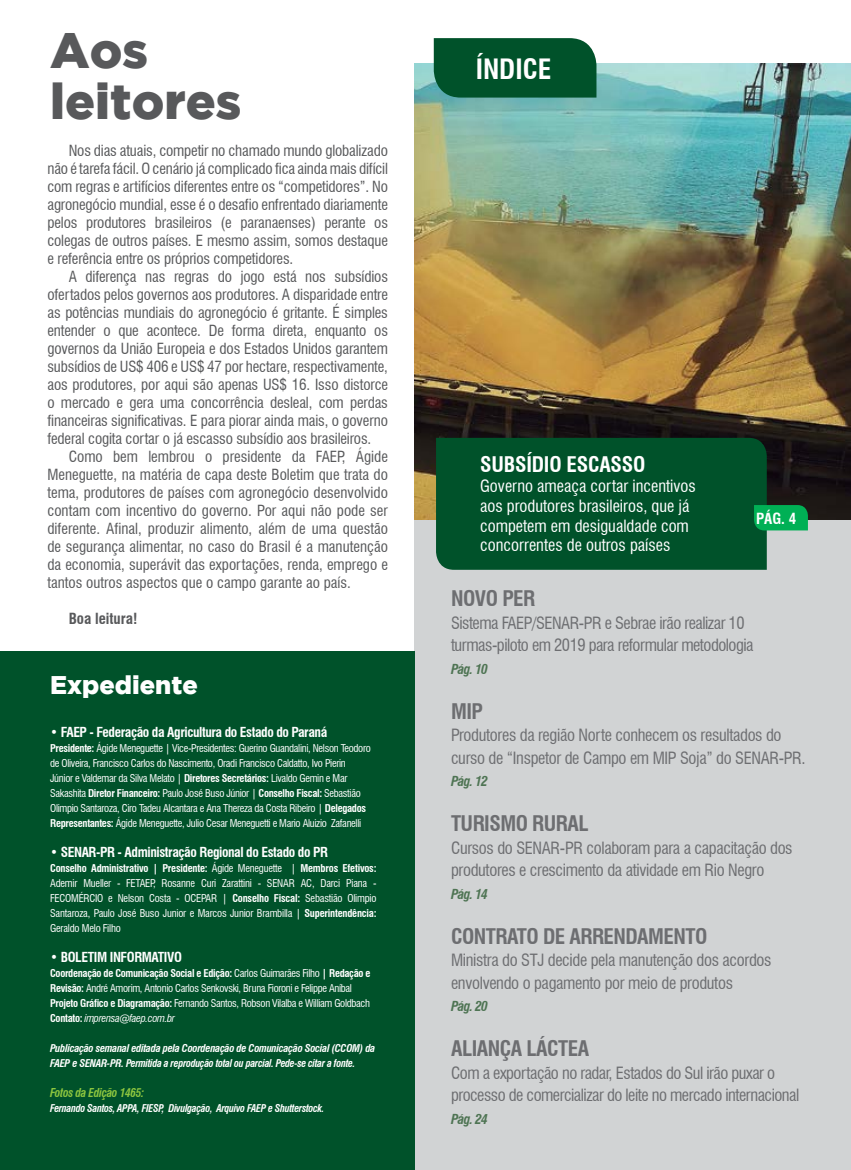
<style>
.page{position:relative;width:851px;height:1170px;background:#fff}
.page>*{position:absolute;margin:0;border:0;box-sizing:border-box;transform-origin:0 0}
.t1{font:900 49.8px/51.3px "Gotham";color:#58595b}
.t2{font:700 condensed 27.3px "Swiss 721 BT";color:#fff}
.t3{font:900 25.5px "Gotham";color:#fff}
.t4{font:700 condensed 21px "Swiss 721 BT";letter-spacing:-.025em;color:#6d6e71}
.t5{font:700 condensed 21px "Swiss 721 BT";letter-spacing:-.01em;color:#fff}
.t6{font:condensed 16.5px/22.5px "Swiss 721 BT";letter-spacing:-.02em;color:#6d6e71}
.t7{font:condensed 16.5px/19.8px "Swiss 721 BT";color:#fff}
.t8{font:condensed 15px/18px "Swiss 721 BT";letter-spacing:-.01em;color:#58595b;text-align:justify}
.t9{font:700 condensed 15px "Swiss 721 BT";color:#58595b}
.t10{font:700 condensed 15px "Swiss 721 BT";color:#fff}
.t11{font:700 condensed 13.5px "Swiss 721 BT";letter-spacing:-.03em;color:#fff}
.t12{font:italic 700 condensed 13.5px "Swiss 721 BT";letter-spacing:-.05em;color:#4e7453}
.t13{font:italic 700 condensed 12px "Swiss 721 BT";letter-spacing:-.03em;color:#8dc63f;scale:.95 1}
.t14{font:condensed 10.5px/15px "Swiss 721 BT";letter-spacing:-.03em;color:#fff}
.t15{font:italic 700 condensed 10.5px/15px "Swiss 721 BT";letter-spacing:-.03em;color:#fff}
.t16{font:italic 700 condensed 10.5px "Swiss 721 BT";letter-spacing:-.03em;color:#fff;scale:.95 1}
.s1{font-weight:400}
.s2{font-weight:700}
.s3{font-style:italic}
</style>
<div class="page">
<img style="left:414px;top:64px;width:436px;height:456px">
<div style="left:414px;top:520px;width:436px;height:649px;background:#d1d3d4"></div>
<div style="left:0;top:651px;width:414px;height:518px;background:#00522a"></div>
<div style="left:433px;top:38px;width:163px;height:60px;background:#00522a"></div>
<div style="left:436px;top:438px;width:330px;height:131px;background:#00522a"></div>
<svg style="left:753px;top:505px;width:54px;height:25px"></svg>
<h1 class="t1" style="left:50px;top:23px;width:193px">Aos leitores</h1>
<p class="t8" style="left:47px;top:142px;width:342px;text-indent:21px">Nos dias atuais, competir no chamado mundo globalizado não é tarefa fácil. O cenário já complicado fica ainda mais difícil com regras e artifícios diferentes entre os “competidores”. No agronegócio mundial, esse é o desafio enfrentado diariamente pelos produtores brasileiros (e paranaenses) perante os colegas de outros países. E mesmo assim, somos destaque e referência entre os próprios competidores.</p>
<p class="t8" style="left:47px;top:268px;width:342px;text-indent:21px">A diferença nas regras do jogo está nos subsídios ofertados pelos governos aos produtores. A disparidade entre as potências mundiais do agronegócio é gritante. É simples entender o que acontece. De forma direta, enquanto os governos da União Europeia e dos Estados Unidos garantem subsídios de US$ 406 e US$ 47 por hectare, respectivamente, aos produtores, por aqui são apenas US$ 16. Isso distorce o mercado e gera uma concorrência desleal, com perdas financeiras significativas. E para piorar ainda mais, o governo federal cogita cortar o já escasso subsídio aos brasileiros.</p>
<p class="t8" style="left:47px;top:448px;width:342px;text-indent:21px">Como bem lembrou o presidente da FAEP, Ágide Meneguette, na matéria de capa deste Boletim que trata do tema, produtores de países com agronegócio desenvolvido contam com incentivo do governo. Por aqui não pode ser diferente. Afinal, produzir alimento, além de uma questão de segurança alimentar, no caso do Brasil é a manutenção da economia, superávit das exportações, renda, emprego e tantos outros aspectos que o campo garante ao país.</p>
<p class="t9" style="left:69px;top:610px;width:70px">Boa leitura!</p>
<h3 class="t3" style="left:50px;top:670px;width:149px">Expediente</h3>
<p class="t11" style="left:50px;top:723px;width:278px"><span class="s1">•</span> FAEP - Federação da Agricultura do Estado do Paraná</p>
<p class="t14" style="left:50px;top:740px;width:322px"><span class="s2">Presidente:</span> Ágide Meneguette | Vice-Presidentes: Guerino Guandalini, Nelson Teodoro de Oliveira, Francisco Carlos do Nascimento, Oradi Francisco Caldatto, Ivo Pierin Júnior e Valdemar da Silva Melato | <span class="s2">Diretores Secretários:</span> Livaldo Gemin e Mar Sakashita <span class="s2">Diretor Financeiro:</span> Paulo José Buso Júnior | <span class="s2">Conselho Fiscal:</span> Sebastião Olimpio Santaroza, Ciro Tadeu Alcantara e Ana Thereza da Costa Ribeiro | <span class="s2">Delegados Representantes:</span> Ágide Meneguette, Julio Cesar Meneguetti e Mario Aluizio Zafanelli</p>
<p class="t11" style="left:50px;top:843px;width:279px"><span class="s1">•</span> SENAR-PR - Administração Regional do Estado do PR</p>
<p class="t14" style="left:50px;top:860px;width:328px;text-align:justify"><span class="s2">Conselho Administrativo | Presidente:</span> Ágide Meneguette | <span class="s2">Membros Efetivos:<br></span>Ademir Mueller - FETAEP, Rosanne Curi Zarattini - SENAR AC, Darci Piana - FECOMÉRCIO e Nelson Costa - OCEPAR | <span class="s2">Conselho Fiscal:</span> Sebastião Olimpio Santaroza, Paulo José Buso Junior e Marcos Junior Brambilla | <span class="s2">Superintendência:<br></span>Geraldo Melo Filho</p>
<p class="t11" style="left:50px;top:948px;width:133px"><span class="s1">•</span> BOLETIM INFORMATIVO</p>
<p class="t14" style="left:50px;top:965px;width:322px"><span class="s2">Coordenação de Comunicação Social e Edição:</span> Carlos Guimarães Filho <span class="s2">| Redação e Revisão:</span> André Amorim, Antonio Carlos Senkovski, Bruna Fioroni e Felippe Aníbal <span class="s2">Projeto Gráfico e Diagramação:</span> Fernando Santos, Robson Vilalba e William Goldbach <span class="s2">Contato:</span> <span class="s3">imprensa@faep.com.br</span></p>
<p class="t15" style="left:50px;top:1040px;width:326px">Publicação semanal editada pela Coordenação de Comunicação Social (CCOM) da<br>FAEP e SENAR-PR. Permitida a reprodução total ou parcial. Pede-se citar a fonte.</p>
<p class="t13" style="left:50px;top:1085px;width:100px">Fotos da Edição 1465:</p>
<p class="t16" style="left:50px;top:1101px;width:290px">Fernando Santos, APPA, FIESP, Divulgação, Arquivo FAEP e Shutterstock.</p>
<h2 class="t2" style="left:475px;top:52px;width:77px">ÍNDICE</h2>
<h3 class="t5" style="left:480px;top:452px;width:167px">SUBSÍDIO ESCASSO</h3>
<p class="t7" style="left:480px;top:476px;width:217px">Governo ameaça cortar incentivos aos produtores brasileiros, que já competem em desigualdade com concorrentes de outros países</p>
<p class="t10" style="left:756px;top:509px;width:42px">PÁG. 4</p>
<h3 class="t4" style="left:451px;top:585px;width:86px">NOVO PER</h3>
<p class="t6" style="left:451px;top:611px;width:304px">Sistema FAEP/SENAR-PR e Sebrae irão realizar 10 turmas-piloto em 2019 para reformular metodologia</p>
<p class="t12" style="left:451px;top:660px;width:38px">Pág. 10</p>
<h3 class="t4" style="left:451px;top:698px;width:33px">MIP</h3>
<p class="t6" style="left:451px;top:723px;width:356px">Produtores da região Norte conhecem os resultados do curso de “Inspetor de Campo em MIP Soja” do SENAR-PR.</p>
<p class="t12" style="left:451px;top:773px;width:38px">Pág. 12</p>
<h3 class="t4" style="left:451px;top:810px;width:139px">TURISMO RURAL</h3>
<p class="t6" style="left:451px;top:836px;width:343px">Cursos do SENAR-PR colaboram para a capacitação dos produtores e crescimento da atividade em Rio Negro</p>
<p class="t12" style="left:451px;top:885px;width:38px">Pág. 14</p>
<h3 class="t4" style="left:451px;top:923px;width:258px">CONTRATO DE ARRENDAMENTO</h3>
<p class="t6" style="left:451px;top:948px;width:322px">Ministra do STJ decide pela manutenção dos acordos envolvendo o pagamento por meio de produtos</p>
<p class="t12" style="left:451px;top:998px;width:38px">Pág. 20</p>
<h3 class="t4" style="left:451px;top:1035px;width:140px">ALIANÇA LÁCTEA</h3>
<p class="t6" style="left:451px;top:1061px;width:350px">Com a exportação no radar, Estados do Sul irão puxar o processo de comercializar do leite no mercado internacional</p>
<p class="t12" style="left:451px;top:1110px;width:38px">Pág. 24</p>
</div>
